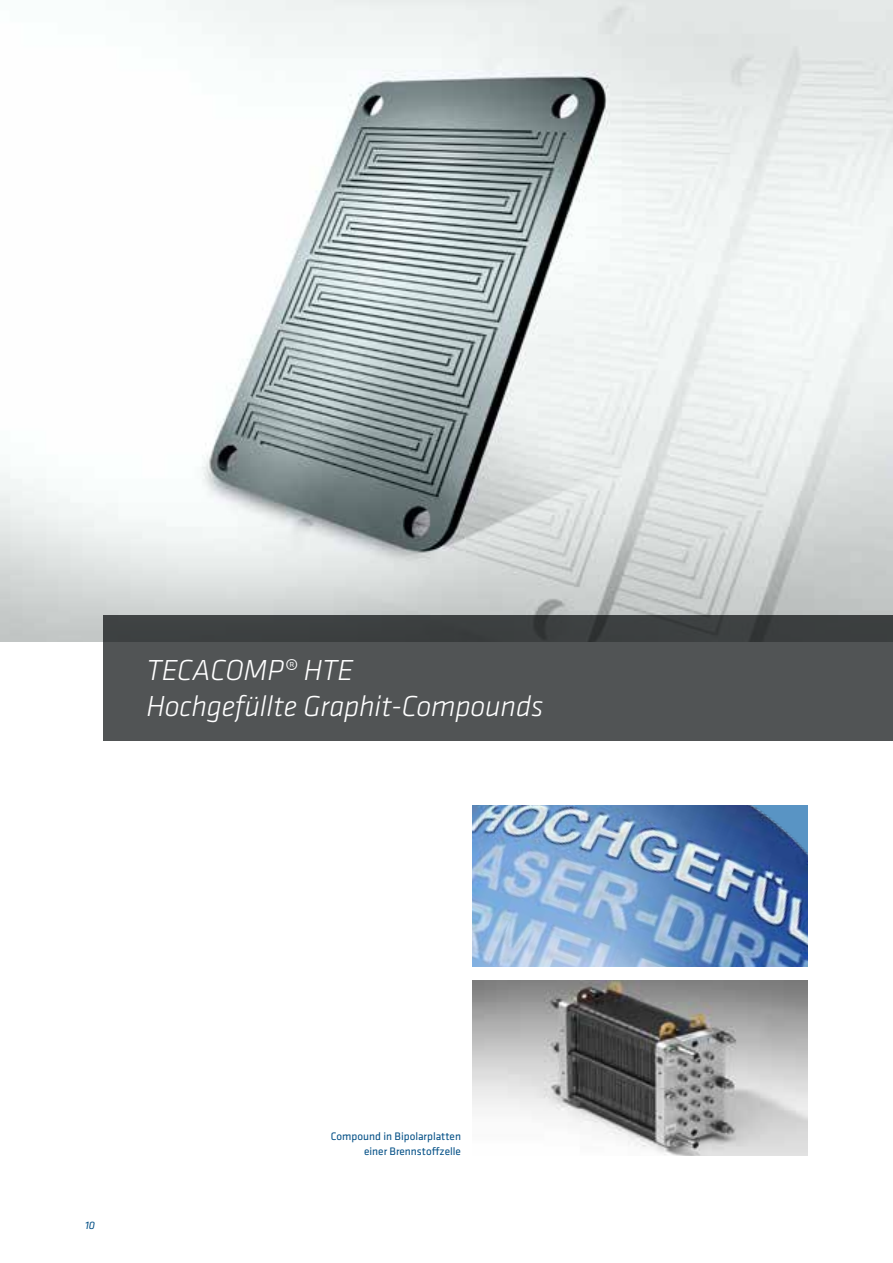
<style>
.page{position:relative;width:893px;height:1263px;background:#fff}
.page>*{position:absolute;margin:0;border:0;box-sizing:border-box;transform-origin:0 0}
.t1{font:italic 300 30px/36px "Klavika";letter-spacing:-.005em;color:#fff}
.t2{font:11.25px/15px "Klavika";color:#004e85;text-align:right}
.t3{font:italic 11.25px "Klavika";color:#004e85}
</style>
<div class="page">
<img style="left:0;top:0;width:893px;height:641px">
<img style="left:472px;top:806px;width:336px;height:160px">
<img style="left:472px;top:980px;width:336px;height:175px">
<div style="left:104px;top:615px;width:789px;height:126px;background:linear-gradient(to bottom,#424546,#575a5b)"></div>
<h1 class="t1" style="left:146px;top:652px;width:398px">TECACOMP® HTE<br>Hochgefüllte Graphit-Compounds</h1>
<p class="t3" style="left:85px;top:1218px;width:12px">10</p>
<p class="t2" style="left:331px;top:1128px;width:132px">Compound in Bipolarplatten einer Brennstoffzelle</p>
</div>
